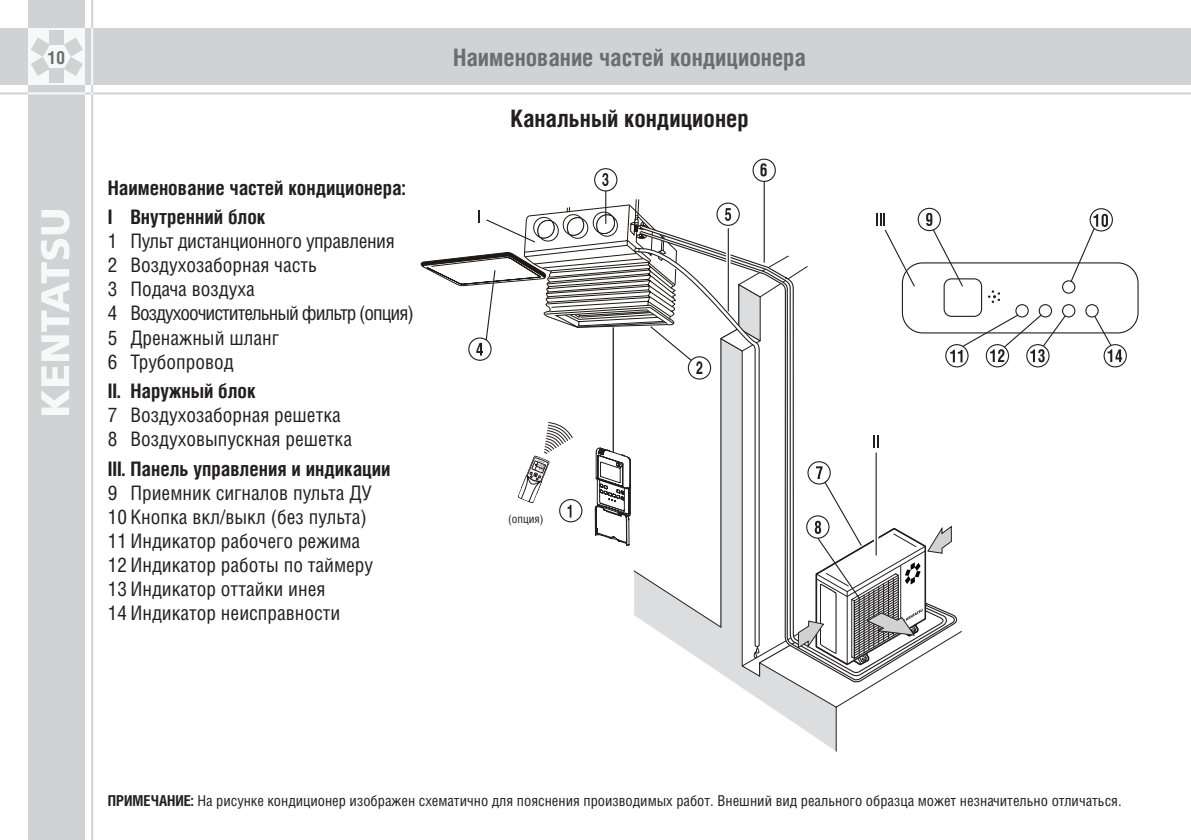
<style>
.page{position:relative;width:1191px;height:840px;background:#fff}
.page>*{position:absolute;margin:0;border:0;box-sizing:border-box;transform-origin:0 0}
.t1{font:700 24px "Helios Cond";color:#6c6d70}
.t2{font:700 24px "Helios Cond";color:#231f20}
.t3{font:20px/24px "Helios Cond";color:#231f20}
.t4{font:20px/24px "Helios Cond";letter-spacing:-.02em;color:#231f20}
.t5{font:700 20px/29.6px "Helios Cond";color:#231f20}
.t6{font:700 18px "Helios Cond";color:#6c6d70}
.t7{font:15px "Helios Cond";color:#231f20}
.t8{font:11.6px "Helios Cond";color:#231f20}
.s1{font-weight:700}
</style>
<div class="page">
<div style="left:0;top:28px;width:1191px;height:57px;background:#d1d2d4"></div>
<div style="left:28px;top:0;width:57px;height:839px;background:#d1d2d4"></div>
<hr style="left:91px;top:0;width:2px;height:839px;background:#d1d2d4">
<hr style="left:0;top:92px;width:1191px;height:2px;background:#d1d2d4">
<svg style="left:31px;top:38px;width:19px;height:38px"></svg>
<svg style="left:64px;top:38px;width:19px;height:38px"></svg>
<svg style="left:41px;top:210px;width:29px;height:205px"></svg>
<svg style="left:420px;top:163px;width:707px;height:588px"></svg>
<p class="t6" style="left:48px;top:46px;width:19px">10</p>
<p class="t1" style="left:453px;top:43px;width:354px">Наименование частей кондиционера</p>
<p class="t5" style="left:108px;top:172px;width:299px">Наименование частей кондиционера:<br>I Внутренний блок</p>
<p class="t4" style="left:108px;top:229px;width:307px">1 Пульт дистанционного управления<br>2 Воздухозаборная часть<br>3 Подача воздуха<br>4 Воздухоочистительный фильтр (опция)<br>5 Дренажный шланг<br>6 Трубопровод</p>
<p class="t5" style="left:108px;top:375px;width:149px">II. Наружный блок</p>
<p class="t3" style="left:108px;top:402px;width:246px">7 Воздухозаборная решетка<br>8 Воздуховыпускная решетка</p>
<p class="t5" style="left:108px;top:453px;width:284px">III. Панель управления и индикации</p>
<p class="t3" style="left:108px;top:480px;width:267px">9 Приемник сигналов пульта ДУ<br>10 Кнопка вкл/выкл (без пульта)<br>11 Индикатор рабочего режима<br>12 Индикатор работы по таймеру<br>13 Индикатор оттайки инея<br>14 Индикатор неисправности</p>
<p class="t2" style="left:510px;top:104px;width:239px">Канальный кондиционер</p>
<p class="t8" style="left:508px;top:511px;width:37px">(опция)</p>
<p class="t7" style="left:108px;top:790px;width:1015px"><span class="s1">ПРИМЕЧАНИЕ:</span> На рисунке кондиционер изображен схематично для пояснения производимых работ. Внешний вид реального образца может незначительно отличаться.</p>
</div>
